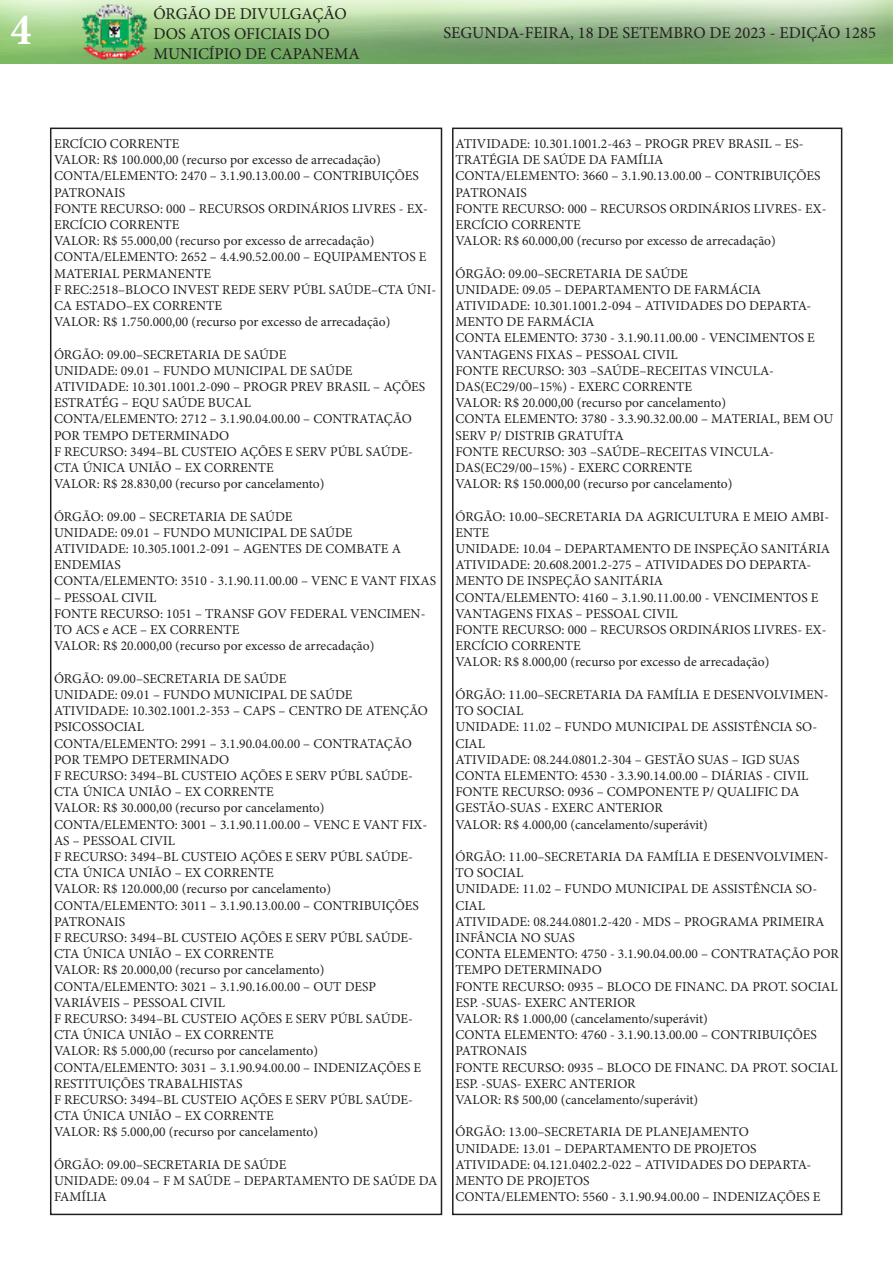
<style>
.page{position:relative;width:893px;height:1263px;background:#fff}
.page>*{position:absolute;margin:0;border:0;box-sizing:border-box;transform-origin:0 0}
.t1{font:700 condensed 45px "Minion Pro";color:#fff}
.t2{font:16.5px/19.8px "Minion Pro";color:#231f20}
.t3{font:13.5px/16.2px "Minion Pro";color:#231f20}
</style>
<div class="page">
<div style="left:50px;top:128px;width:392px;height:1087px;border:2px solid #231f20"></div>
<img style="left:0;top:0;width:893px;height:64px">
<div style="left:452px;top:128px;width:390px;height:1087px;border:2px solid #231f20"></div>
<h1 class="t1" style="left:11px;top:-1px;width:22px">4</h1>
<p class="t2" style="left:153px;top:4px;width:208px">ÓRGÃO DE DIVULGAÇÃO<br>DOS ATOS OFICIAIS DO<br>MUNICÍPIO DE CAPANEMA</p>
<p class="t2" style="left:443px;top:23px;width:434px">SEGUNDA-FEIRA, 18 DE SETEMBRO DE 2023 - EDIÇÃO 1285</p>
<p class="t3" style="left:54px;top:136px;width:127px">ERCÍCIO CORRENTE</p>
<p class="t3" style="left:54px;top:152px;width:328px">VALOR: R$ 100.000,00 (recurso por excesso de arrecadação)</p>
<p class="t3" style="left:54px;top:168px;width:366px">CONTA/ELEMENTO: 2470 – 3.1.90.13.00.00 – CONTRIBUIÇÕES<br>PATRONAIS</p>
<p class="t3" style="left:54px;top:200px;width:376px">FONTE RECURSO: 000 – RECURSOS ORDINÁRIOS LIVRES - EX-<br>ERCÍCIO CORRENTE</p>
<p class="t3" style="left:54px;top:233px;width:322px">VALOR: R$ 55.000,00 (recurso por excesso de arrecadação)</p>
<p class="t3" style="left:54px;top:249px;width:374px">CONTA/ELEMENTO: 2652 – 4.4.90.52.00.00 – EQUIPAMENTOS E<br>MATERIAL PERMANENTE</p>
<p class="t3" style="left:54px;top:281px;width:384px">F REC:2518–BLOCO INVEST REDE SERV PÚBL SAÚDE–CTA ÚNI-<br>CA ESTADO–EX CORRENTE</p>
<p class="t3" style="left:54px;top:314px;width:338px">VALOR: R$ 1.750.000,00 (recurso por excesso de arrecadação)</p>
<p class="t3" style="left:54px;top:346px;width:234px">ÓRGÃO: 09.00–SECRETARIA DE SAÚDE</p>
<p class="t3" style="left:54px;top:362px;width:300px">UNIDADE: 09.01 – FUNDO MUNICIPAL DE SAÚDE</p>
<p class="t3" style="left:54px;top:379px;width:373px">ATIVIDADE: 10.301.1001.2-090 – PROGR PREV BRASIL – AÇÕES<br>ESTRATÉG – EQU SAÚDE BUCAL</p>
<p class="t3" style="left:54px;top:411px;width:359px">CONTA/ELEMENTO: 2712 – 3.1.90.04.00.00 – CONTRATAÇÃO<br>POR TEMPO DETERMINADO</p>
<p class="t3" style="left:54px;top:443px;width:360px">F RECURSO: 3494–BL CUSTEIO AÇÕES E SERV PÚBL SAÚDE-<br>CTA ÚNICA UNIÃO – EX CORRENTE</p>
<p class="t3" style="left:54px;top:476px;width:272px">VALOR: R$ 28.830,00 (recurso por cancelamento)</p>
<p class="t3" style="left:54px;top:508px;width:240px">ÓRGÃO: 09.00 – SECRETARIA DE SAÚDE</p>
<p class="t3" style="left:54px;top:524px;width:300px">UNIDADE: 09.01 – FUNDO MUNICIPAL DE SAÚDE</p>
<p class="t3" style="left:54px;top:541px;width:348px">ATIVIDADE: 10.305.1001.2-091 – AGENTES DE COMBATE A<br>ENDEMIAS</p>
<p class="t3" style="left:54px;top:573px;width:384px">CONTA/ELEMENTO: 3510 - 3.1.90.11.00.00 – VENC E VANT FIXAS</p>
<p class="t3" style="left:54px;top:589px;width:104px">– PESSOAL CIVIL</p>
<p class="t3" style="left:54px;top:605px;width:373px">FONTE RECURSO: 1051 – TRANSF GOV FEDERAL VENCIMEN-<br>TO ACS e ACE – EX CORRENTE</p>
<p class="t3" style="left:54px;top:638px;width:322px">VALOR: R$ 20.000,00 (recurso por excesso de arrecadação)</p>
<p class="t3" style="left:54px;top:670px;width:234px">ÓRGÃO: 09.00–SECRETARIA DE SAÚDE</p>
<p class="t3" style="left:54px;top:686px;width:300px">UNIDADE: 09.01 – FUNDO MUNICIPAL DE SAÚDE</p>
<p class="t3" style="left:54px;top:703px;width:376px">ATIVIDADE: 10.302.1001.2-353 – CAPS – CENTRO DE ATENÇÃO<br>PSICOSSOCIAL</p>
<p class="t3" style="left:54px;top:735px;width:359px">CONTA/ELEMENTO: 2991 – 3.1.90.04.00.00 – CONTRATAÇÃO<br>POR TEMPO DETERMINADO</p>
<p class="t3" style="left:54px;top:767px;width:360px">F RECURSO: 3494–BL CUSTEIO AÇÕES E SERV PÚBL SAÚDE-<br>CTA ÚNICA UNIÃO – EX CORRENTE</p>
<p class="t3" style="left:54px;top:800px;width:272px">VALOR: R$ 30.000,00 (recurso por cancelamento)</p>
<p class="t3" style="left:54px;top:816px;width:375px">CONTA/ELEMENTO: 3001 – 3.1.90.11.00.00 – VENC E VANT FIX-<br>AS – PESSOAL CIVIL</p>
<p class="t3" style="left:54px;top:848px;width:360px">F RECURSO: 3494–BL CUSTEIO AÇÕES E SERV PÚBL SAÚDE-<br>CTA ÚNICA UNIÃO – EX CORRENTE</p>
<p class="t3" style="left:54px;top:881px;width:279px">VALOR: R$ 120.000,00 (recurso por cancelamento)</p>
<p class="t3" style="left:54px;top:897px;width:366px">CONTA/ELEMENTO: 3011 – 3.1.90.13.00.00 – CONTRIBUIÇÕES<br>PATRONAIS</p>
<p class="t3" style="left:54px;top:929px;width:360px">F RECURSO: 3494–BL CUSTEIO AÇÕES E SERV PÚBL SAÚDE-<br>CTA ÚNICA UNIÃO – EX CORRENTE</p>
<p class="t3" style="left:54px;top:962px;width:272px">VALOR: R$ 20.000,00 (recurso por cancelamento)</p>
<p class="t3" style="left:54px;top:978px;width:323px">CONTA/ELEMENTO: 3021 – 3.1.90.16.00.00 – OUT DESP<br>VARIÁVEIS – PESSOAL CIVIL</p>
<p class="t3" style="left:54px;top:1010px;width:360px">F RECURSO: 3494–BL CUSTEIO AÇÕES E SERV PÚBL SAÚDE-<br>CTA ÚNICA UNIÃO – EX CORRENTE</p>
<p class="t3" style="left:54px;top:1043px;width:266px">VALOR: R$ 5.000,00 (recurso por cancelamento)</p>
<p class="t3" style="left:54px;top:1059px;width:369px">CONTA/ELEMENTO: 3031 – 3.1.90.94.00.00 – INDENIZAÇÕES E<br>RESTITUIÇÕES TRABALHISTAS</p>
<p class="t3" style="left:54px;top:1091px;width:360px">F RECURSO: 3494–BL CUSTEIO AÇÕES E SERV PÚBL SAÚDE-<br>CTA ÚNICA UNIÃO – EX CORRENTE</p>
<p class="t3" style="left:54px;top:1124px;width:266px">VALOR: R$ 5.000,00 (recurso por cancelamento)</p>
<p class="t3" style="left:54px;top:1156px;width:234px">ÓRGÃO: 09.00–SECRETARIA DE SAÚDE</p>
<p class="t3" style="left:54px;top:1172px;width:385px">UNIDADE: 09.04 – F M SAÚDE – DEPARTAMENTO DE SAÚDE DA<br>FAMÍLIA</p>
<p class="t3" style="left:455px;top:136px;width:350px">ATIVIDADE: 10.301.1001.2-463 – PROGR PREV BRASIL – ES-<br>TRATÉGIA DE SAÚDE DA FAMÍLIA</p>
<p class="t3" style="left:455px;top:168px;width:366px">CONTA/ELEMENTO: 3660 – 3.1.90.13.00.00 – CONTRIBUIÇÕES<br>PATRONAIS</p>
<p class="t3" style="left:455px;top:200px;width:373px">FONTE RECURSO: 000 – RECURSOS ORDINÁRIOS LIVRES- EX-<br>ERCÍCIO CORRENTE</p>
<p class="t3" style="left:455px;top:233px;width:322px">VALOR: R$ 60.000,00 (recurso por excesso de arrecadação)</p>
<p class="t3" style="left:455px;top:265px;width:234px">ÓRGÃO: 09.00–SECRETARIA DE SAÚDE</p>
<p class="t3" style="left:455px;top:281px;width:307px">UNIDADE: 09.05 – DEPARTAMENTO DE FARMÁCIA</p>
<p class="t3" style="left:455px;top:298px;width:357px">ATIVIDADE: 10.301.1001.2-094 – ATIVIDADES DO DEPARTA-<br>MENTO DE FARMÁCIA</p>
<p class="t3" style="left:455px;top:330px;width:361px">CONTA ELEMENTO: 3730 - 3.1.90.11.00.00 - VENCIMENTOS E<br>VANTAGENS FIXAS – PESSOAL CIVIL</p>
<p class="t3" style="left:455px;top:362px;width:320px">FONTE RECURSO: 303 –SAÚDE–RECEITAS VINCULA-<br>DAS(EC29/00–15%) - EXERC CORRENTE</p>
<p class="t3" style="left:455px;top:395px;width:272px">VALOR: R$ 20.000,00 (recurso por cancelamento)</p>
<p class="t3" style="left:455px;top:411px;width:379px">CONTA ELEMENTO: 3780 - 3.3.90.32.00.00 – MATERIAL, BEM OU<br>SERV P/ DISTRIB GRATUÍTA</p>
<p class="t3" style="left:455px;top:443px;width:320px">FONTE RECURSO: 303 –SAÚDE–RECEITAS VINCULA-<br>DAS(EC29/00–15%) - EXERC CORRENTE</p>
<p class="t3" style="left:455px;top:476px;width:279px">VALOR: R$ 150.000,00 (recurso por cancelamento)</p>
<p class="t3" style="left:455px;top:508px;width:375px">ÓRGÃO: 10.00–SECRETARIA DA AGRICULTURA E MEIO AMBI-<br>ENTE</p>
<p class="t3" style="left:455px;top:541px;width:376px">UNIDADE: 10.04 – DEPARTAMENTO DE INSPEÇÃO SANITÁRIA</p>
<p class="t3" style="left:455px;top:557px;width:357px">ATIVIDADE: 20.608.2001.2-275 – ATIVIDADES DO DEPARTA-<br>MENTO DE INSPEÇÃO SANITÁRIA</p>
<p class="t3" style="left:455px;top:589px;width:365px">CONTA/ELEMENTO: 4160 – 3.1.90.11.00.00 - VENCIMENTOS E<br>VANTAGENS FIXAS – PESSOAL CIVIL</p>
<p class="t3" style="left:455px;top:622px;width:373px">FONTE RECURSO: 000 – RECURSOS ORDINÁRIOS LIVRES- EX-<br>ERCÍCIO CORRENTE</p>
<p class="t3" style="left:455px;top:654px;width:315px">VALOR: R$ 8.000,00 (recurso por excesso de arrecadação)</p>
<p class="t3" style="left:455px;top:686px;width:375px">ÓRGÃO: 11.00–SECRETARIA DA FAMÍLIA E DESENVOLVIMEN-<br>TO SOCIAL</p>
<p class="t3" style="left:455px;top:719px;width:363px">UNIDADE: 11.02 – FUNDO MUNICIPAL DE ASSISTÊNCIA SO-<br>CIAL</p>
<p class="t3" style="left:455px;top:751px;width:345px">ATIVIDADE: 08.244.0801.2-304 – GESTÃO SUAS – IGD SUAS</p>
<p class="t3" style="left:455px;top:767px;width:355px">CONTA ELEMENTO: 4530 - 3.3.90.14.00.00 – DIÁRIAS - CIVIL</p>
<p class="t3" style="left:455px;top:784px;width:346px">FONTE RECURSO: 0936 – COMPONENTE P/ QUALIFIC DA<br>GESTÃO-SUAS - EXERC ANTERIOR</p>
<p class="t3" style="left:455px;top:816px;width:254px">VALOR: R$ 4.000,00 (cancelamento/superávit)</p>
<p class="t3" style="left:455px;top:848px;width:375px">ÓRGÃO: 11.00–SECRETARIA DA FAMÍLIA E DESENVOLVIMEN-<br>TO SOCIAL</p>
<p class="t3" style="left:455px;top:881px;width:363px">UNIDADE: 11.02 – FUNDO MUNICIPAL DE ASSISTÊNCIA SO-<br>CIAL</p>
<p class="t3" style="left:455px;top:913px;width:371px">ATIVIDADE: 08.244.0801.2-420 - MDS – PROGRAMA PRIMEIRA<br>INFÂNCIA NO SUAS</p>
<p class="t3" style="left:455px;top:946px;width:385px">CONTA ELEMENTO: 4750 - 3.1.90.04.00.00 – CONTRATAÇÃO POR<br>TEMPO DETERMINADO</p>
<p class="t3" style="left:455px;top:978px;width:384px">FONTE RECURSO: 0935 – BLOCO DE FINANC. DA PROT. SOCIAL<br>ESP. -SUAS- EXERC ANTERIOR</p>
<p class="t3" style="left:455px;top:1010px;width:254px">VALOR: R$ 1.000,00 (cancelamento/superávit)</p>
<p class="t3" style="left:455px;top:1027px;width:363px">CONTA ELEMENTO: 4760 - 3.1.90.13.00.00 – CONTRIBUIÇÕES<br>PATRONAIS</p>
<p class="t3" style="left:455px;top:1059px;width:384px">FONTE RECURSO: 0935 – BLOCO DE FINANC. DA PROT. SOCIAL<br>ESP. -SUAS- EXERC ANTERIOR</p>
<p class="t3" style="left:455px;top:1091px;width:244px">VALOR: R$ 500,00 (cancelamento/superávit)</p>
<p class="t3" style="left:455px;top:1124px;width:295px">ÓRGÃO: 13.00–SECRETARIA DE PLANEJAMENTO</p>
<p class="t3" style="left:455px;top:1140px;width:303px">UNIDADE: 13.01 – DEPARTAMENTO DE PROJETOS</p>
<p class="t3" style="left:455px;top:1156px;width:357px">ATIVIDADE: 04.121.0402.2-022 – ATIVIDADES DO DEPARTA-<br>MENTO DE PROJETOS</p>
<p class="t3" style="left:455px;top:1189px;width:366px">CONTA/ELEMENTO: 5560 - 3.1.90.94.00.00 – INDENIZAÇÕES E</p>
</div>
